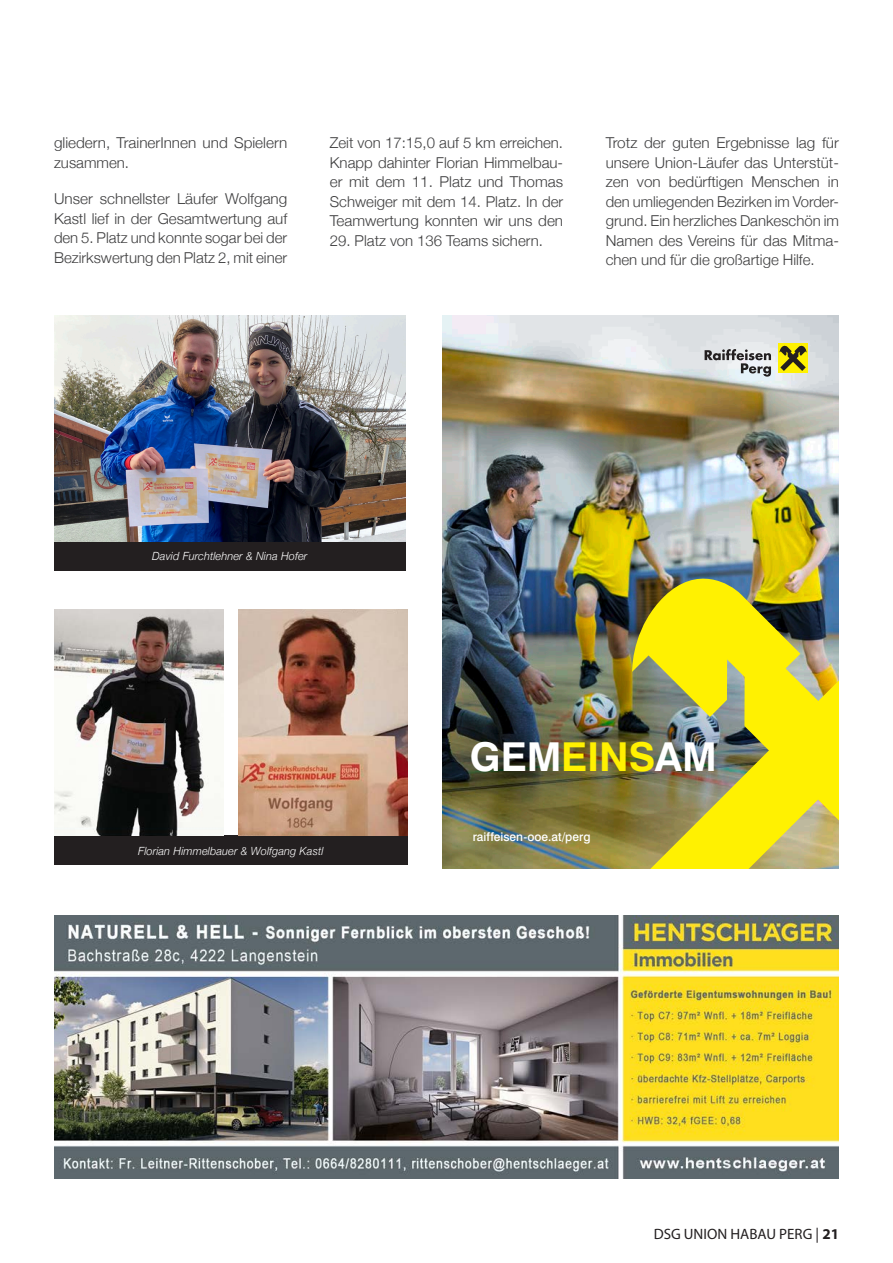
<style>
.page{position:relative;width:893px;height:1263px;background:#fff}
.page>*{position:absolute;margin:0;border:0;box-sizing:border-box;transform-origin:0 0}
.t1{font:700 39.9px "Swiss 721 BT";letter-spacing:-.005em;color:#fff}
.fließtext_abstand{font:300 15px/19.5px "Helvetica Neue";color:#3e3e3f;text-align:justify}
.t2{font:15px "Myriad Pro";color:#231f20}
.t3{font:500 12px "Swiss 721 BT";color:#fff}
.Bildunterschrift{font:italic 300 11.25px "Helvetica Neue";letter-spacing:.015em;color:#fff}
.s1{color:#fff101}
.s2{font-weight:700}
</style>
<div class="page">
<img style="left:443px;top:316px;width:395px;height:552px">
<img style="left:632px;top:579px;width:206px;height:289px">
<div style="left:778px;top:343px;width:30px;height:30px;background:#fff101"></div>
<svg style="left:705px;top:349px;width:66px;height:28px;background:#b2b4b7"></svg>
<svg style="left:779px;top:345px;width:27px;height:26px"></svg>
<div style="left:54px;top:541px;width:352px;height:30px;background:#231f20"></div>
<img style="left:54px;top:316px;width:352px;height:225px">
<img style="left:54px;top:915px;width:785px;height:264px">
<div style="left:54px;top:835px;width:354px;height:30px;background:#231f20"></div>
<img style="left:54px;top:610px;width:170px;height:225px">
<img style="left:238px;top:610px;width:170px;height:225px">
<p class="fließtext_abstand" style="left:54px;top:133px;width:235px">gliedern, TrainerInnen und Spielern zusammen.</p>
<p class="fließtext_abstand" style="left:54px;top:189px;width:235px">Unser schnellster Läufer Wolfgang Kastl lief in der Gesamtwertung auf den 5. Platz und konnte sogar bei der Bezirkswertung den Platz 2, mit einer</p>
<p class="fließtext_abstand" style="left:330px;top:133px;width:235px">Zeit von 17:15,0 auf 5 km erreichen.<br>Knapp dahinter Florian Himmelbau&shy;er mit dem 11. Platz und Thomas Schweiger mit dem 14. Platz. In der Teamwertung konnten wir uns den</p>
<p class="fließtext_abstand" style="left:330px;top:230px;width:215px">29. Platz von 136 Teams sichern.</p>
<p class="fließtext_abstand" style="left:606px;top:133px;width:235px">Trotz der guten Ergebnisse lag für unsere Union-Läufer das Unterstüt&shy;zen von bedürftigen Menschen in den umliegenden Bezirken im Vorder&shy;grund. Ein herzliches Dankeschön im Namen des Vereins für das Mitma&shy;chen und für die großartige Hilfe.</p>
<p class="Bildunterschrift" style="left:152px;top:547px;width:157px">David Furchtlehner &amp; Nina Hofer</p>
<h1 class="t1" style="left:470px;top:733px;width:249px">GEM<span class="s1">EINS</span>AM</h1>
<p class="t3" style="left:473px;top:829px;width:119px">raiffeisen-ooe.at/perg</p>
<p class="Bildunterschrift" style="left:138px;top:842px;width:187px">Florian Himmelbauer &amp; Wolfgang Kastl</p>
<p class="t2" style="left:654px;top:1224px;width:187px">DSG UNION HABAU PERG | <span class="s2">21</span></p>
</div>
